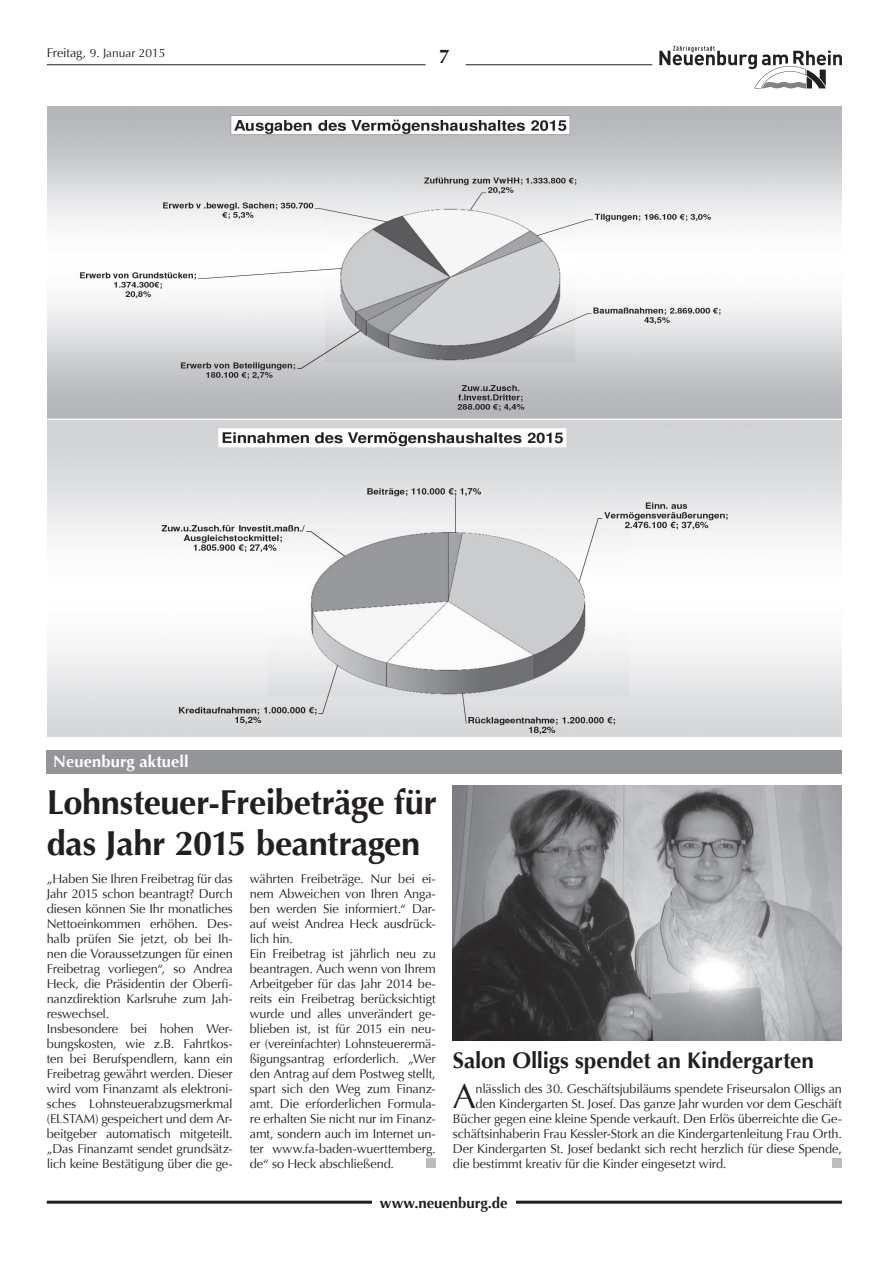
<style>
.page{position:relative;width:893px;height:1263px;background:#fff}
.page>*{position:absolute;margin:0;border:0;box-sizing:border-box;transform-origin:0 0}
.t1{font:34.65px "Optima";color:#231f20}
.t2{font:700 34.5px/41.4px "Optima";letter-spacing:-.015em;color:#231f20}
.t3{font:700 22.5px "Optima";letter-spacing:-.005em;color:#231f20}
.t4{font:700 19.5px "Optima";color:#231f20}
.t5{font:700 16.5px "Optima";letter-spacing:.005em;color:#fff}
.t6{font:700 15px "Optima";letter-spacing:-.005em;color:#231f20}
.t7{font:12.75px/15px "Optima";letter-spacing:-.01em;color:#231f20}
.t8{font:12px "Optima";color:#231f20}
.s1{font-size:12.75px}
</style>
<div class="page">
<hr style="left:466px;top:64px;width:186px;height:1px;background:#231f20">
<hr style="left:47px;top:1201px;width:795px;height:3px;background:#231f20">
<hr style="left:47px;top:64px;width:379px;height:1px;background:#231f20">
<div style="left:372px;top:1193px;width:143px;height:18px;background:#fff"></div>
<svg style="left:659px;top:46px;width:183px;height:42px"></svg>
<img style="left:47px;top:106px;width:795px;height:630px">
<div style="left:47px;top:750px;width:795px;height:24px;background:#939598"></div>
<img style="left:453px;top:785px;width:389px;height:256px">
<div style="left:426px;top:1158px;width:10px;height:10px;background:#bcbdc0"></div>
<div style="left:832px;top:1158px;width:10px;height:9px;background:#bcbdc0"></div>
<p class="t8" style="left:47px;top:46px;width:120px"><span class="s1">Freitag,</span> 9. Januar 2015</p>
<h3 class="t4" style="left:439px;top:45px;width:12px">7</h3>
<p class="t5" style="left:53px;top:752px;width:137px">Neuenburg aktuell</p>
<h2 class="t2" style="left:47px;top:781px;width:392px">Lohnsteuer-Freibeträge für das Jahr 2015 beantragen</h2>
<p class="t7" style="left:250px;top:871px;width:188px">währten Freibeträge. Nur bei ei&shy;nem Abweichen von Ihren Anga&shy;ben werden Sie informiert.“ Dar&shy;auf weist Andrea Heck ausdrück&shy;lich hin.<br>Ein Freibetrag ist jährlich neu zu beantragen. Auch wenn von Ihrem<br>Arbeitgeber für das Jahr 2014 be&shy;reits ein Freibetrag berücksichtigt wurde und alles unverändert ge&shy;blieben ist, ist für 2015 ein neu&shy;er (vereinfachter) Lohnsteuerermä&shy;ßigungsantrag erforderlich. „Wer den Antrag auf dem Postweg stellt, spart sich den Weg zum Finanz&shy;amt. Die erforderlichen Formula&shy;re erhalten Sie nicht nur im Finanz&shy;amt, sondern auch im Internet un&shy;ter www.fa-baden-wuerttemberg. de“ so Heck abschließend.</p>
<p class="t7" style="left:47px;top:871px;width:188px">„Haben Sie Ihren Freibetrag für das<br>Jahr 2015 schon beantragt? Durch diesen können Sie Ihr monatliches<br>Nettoeinkommen erhöhen. Des&shy;halb prüfen Sie jetzt, ob bei Ih&shy;nen die Voraussetzungen für einen<br>Freibetrag vorliegen“, so Andrea<br>Heck, die Präsidentin der Oberfi&shy;nanzdirektion Karlsruhe zum Jah&shy;reswechsel.<br>Insbesondere bei hohen Wer&shy;bungskosten, wie z.B. Fahrtkos&shy;ten bei Berufspendlern, kann ein<br>Freibetrag gewährt werden. Dieser wird vom Finanzamt als elektroni&shy;sches Lohnsteuerabzugsmerkmal (ELSTAM) gespeichert und dem Ar&shy;beitgeber automatisch mitgeteilt. „Das Finanzamt sendet grundsätz&shy;lich keine Bestätigung über die ge-</p>
<h3 class="t3" style="left:453px;top:1047px;width:362px">Salon Olligs spendet an Kindergarten</h3>
<h1 class="t1" style="left:453px;top:1076px;width:25px">A</h1>
<p class="t7" style="left:476px;top:1082px;width:368px">nlässlich des 30. Geschäftsjubiläums spendete Friseursalon Olligs an</p>
<p class="t7" style="left:476px;top:1097px;width:368px">den Kindergarten St. Josef. Das ganze Jahr wurden vor dem Geschäft</p>
<p class="t7" style="left:453px;top:1112px;width:391px">Bücher gegen eine kleine Spende verkauft. Den Erlös überreichte die Ge-</p>
<p class="t7" style="left:453px;top:1127px;width:391px">schäftsinhaberin Frau Kessler-Stork an die Kindergartenleitung Frau Orth.</p>
<p class="t7" style="left:453px;top:1142px;width:390px">Der Kindergarten St. Josef bedankt sich recht herzlich für diese Spende,</p>
<p class="t7" style="left:453px;top:1157px;width:275px">die bestimmt kreativ für die Kinder eingesetzt wird.</p>
<p class="t6" style="left:380px;top:1194px;width:129px">www.neuenburg.de</p>
</div>
